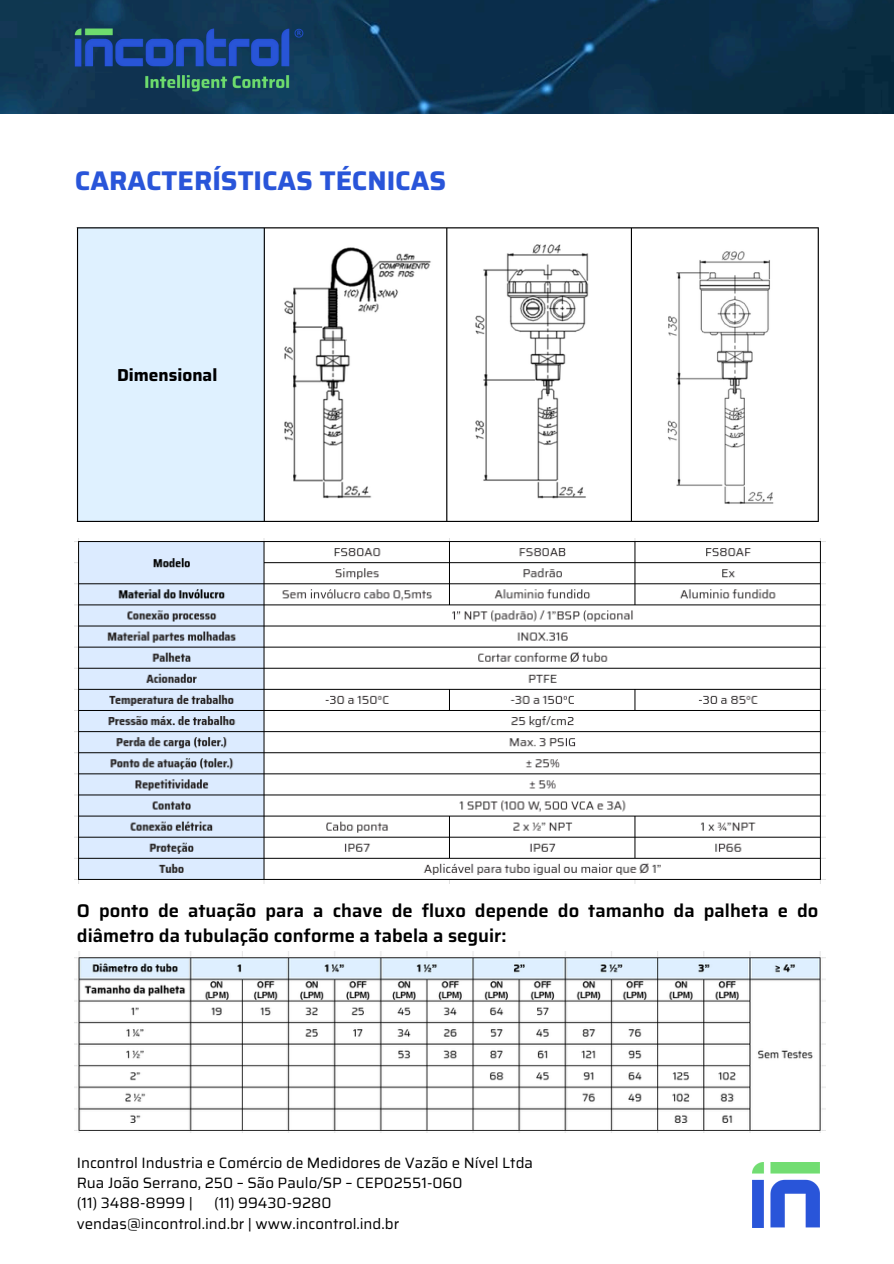
<style>
.page{position:relative;width:894px;height:1264px;background:#fff}
.page>*{position:absolute;margin:0;border:0;box-sizing:border-box;transform-origin:0 0}
.t1{font:700 27px "Saira";color:#2955d9}
.t2{font:600 18.45px/25.7px "Saira";color:#000}
.t3{font:700 17.4px "Saira";color:#000}
.t4{font:15px "Saira";color:#000}
</style>
<div class="page">
<img style="left:752px;top:1162px;width:67px;height:65px">
<img style="left:0;top:0;width:893px;height:114px">
<img style="left:68px;top:10px;width:237px;height:98px">
<div style="left:77px;top:227px;width:187px;height:294px;background:#dff1ff"></div>
<hr style="left:77px;top:228px;width:1px;height:293px;background:#000">
<hr style="left:264px;top:228px;width:1px;height:293px;background:#000">
<hr style="left:446px;top:228px;width:1px;height:293px;background:#000">
<hr style="left:630px;top:228px;width:1px;height:293px;background:#000">
<hr style="left:817px;top:228px;width:1px;height:293px;background:#000">
<hr style="left:77px;top:227px;width:741px;height:1px;background:#000">
<hr style="left:77px;top:521px;width:741px;height:1px;background:#000">
<img style="left:667px;top:251px;width:107px;height:253px">
<img style="left:475px;top:244px;width:114px;height:255px">
<img style="left:284px;top:247px;width:147px;height:252px">
<img style="left:74px;top:538px;width:751px;height:345px">
<img style="left:74px;top:951px;width:751px;height:181px">
<h2 class="t1" style="left:75px;top:159px;width:373px">CARACTERÍSTICAS TÉCNICAS</h2>
<p class="t3" style="left:117px;top:361px;width:102px">Dimensional</p>
<p class="t2" style="left:77px;top:897px;width:742px">O ponto de atuação para a chave de fluxo depende do tamanho da palheta e do diâmetro da tubulação conforme a tabela a seguir:</p>
<p class="t4" style="left:77px;top:1150px;width:457px">Incontrol Industria e Comércio de Medidores de Vazão e Nível Ltda</p>
<p class="t4" style="left:77px;top:1171px;width:387px">Rua João Serrano, 250 – São Paulo/SP – CEP02551-060</p>
<p class="t4" style="left:77px;top:1191px;width:118px">(11) 3488-8999 |</p>
<p class="t4" style="left:214px;top:1191px;width:119px">(11) 99430-9280</p>
<p class="t4" style="left:77px;top:1211px;width:324px">vendas@incontrol.ind.br | www.incontrol.ind.br</p>
</div>
